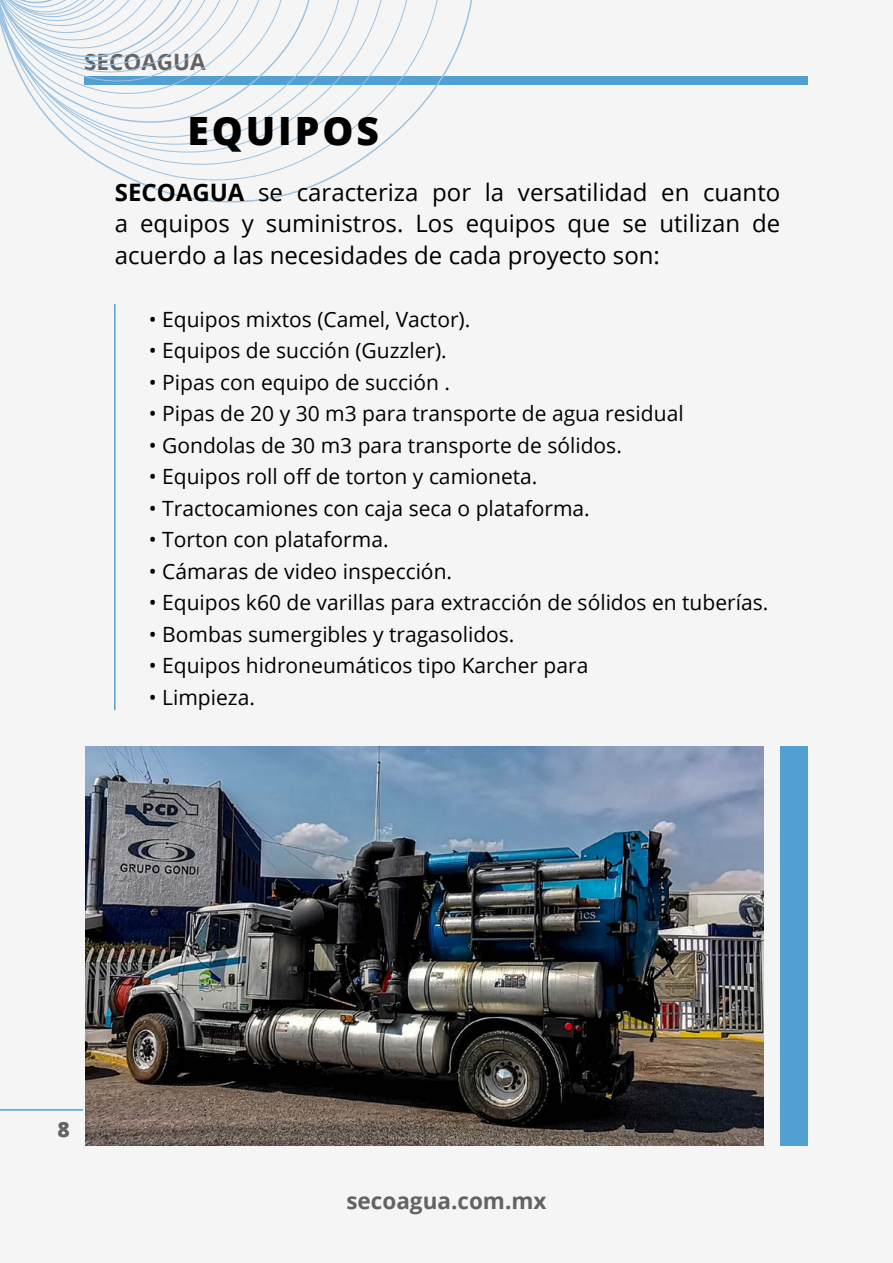
<style>
.page{position:relative;width:893px;height:1263px;background:#f5f5f5}
.page>*{position:absolute;margin:0;border:0;box-sizing:border-box;transform-origin:0 0}
.t1{font:800 39px "Open Sans";letter-spacing:.075em;color:#000}
.t2{font:24px/31.5px "Open Sans";color:#000;text-align:justify}
.t3{font:700 22.5px "Open Sans";color:#636363}
.t4{font:21px "Open Sans";color:#000}
.t5{font:800 21px "Open Sans";color:#636363}
.s1{font-weight:700}
</style>
<div class="page">
<hr style="left:0;top:1109px;width:83px;height:2px;background:#529fd1">
<div style="left:84px;top:77px;width:724px;height:8px;background:#529fd1"></div>
<svg style="left:0;top:0;width:479px;height:203px"></svg>
<hr style="left:114px;top:304px;width:2px;height:406px;background:#529fd1">
<img style="left:85px;top:746px;width:678px;height:399px">
<div style="left:780px;top:746px;width:28px;height:399px;background:#529fd1"></div>
<p class="t3" style="left:84px;top:45px;width:123px">SECOAGUA</p>
<h1 class="t1" style="left:188px;top:101px;width:193px">EQUIPOS</h1>
<p class="t2" style="left:115px;top:175px;width:667px"><span class="s1">SECOAGUA</span> se caracteriza por la versatilidad en cuanto a equipos y suministros. Los equipos que se utilizan de acuerdo a las necesidades de cada proyecto son:</p>
<p class="t4" style="left:149px;top:305px;width:323px">• Equipos mixtos (Camel, Vactor).</p>
<p class="t4" style="left:149px;top:336px;width:300px">• Equipos de succión (Guzzler).</p>
<p class="t4" style="left:149px;top:368px;width:303px">• Pipas con equipo de succión .</p>
<p class="t4" style="left:149px;top:399px;width:536px">• Pipas de 20 y 30 m3 para transporte de agua residual</p>
<p class="t4" style="left:149px;top:431px;width:475px">• Gondolas de 30 m3 para transporte de sólidos.</p>
<p class="t4" style="left:149px;top:462px;width:390px">• Equipos roll off de torton y camioneta.</p>
<p class="t4" style="left:149px;top:494px;width:442px">• Tractocamiones con caja seca o plataforma.</p>
<p class="t4" style="left:149px;top:525px;width:241px">• Torton con plataforma.</p>
<p class="t4" style="left:149px;top:557px;width:305px">• Cámaras de video inspección.</p>
<p class="t4" style="left:149px;top:588px;width:621px">• Equipos k60 de varillas para extracción de sólidos en tuberías.</p>
<p class="t4" style="left:149px;top:620px;width:367px">• Bombas sumergibles y tragasolidos.</p>
<p class="t4" style="left:149px;top:651px;width:441px">• Equipos hidroneumáticos tipo Karcher para</p>
<p class="t4" style="left:149px;top:683px;width:108px">• Limpieza.</p>
<p class="t5" style="left:57px;top:1113px;width:14px">8</p>
<p class="t3" style="left:346px;top:1185px;width:202px">secoagua.com.mx</p>
</div>
